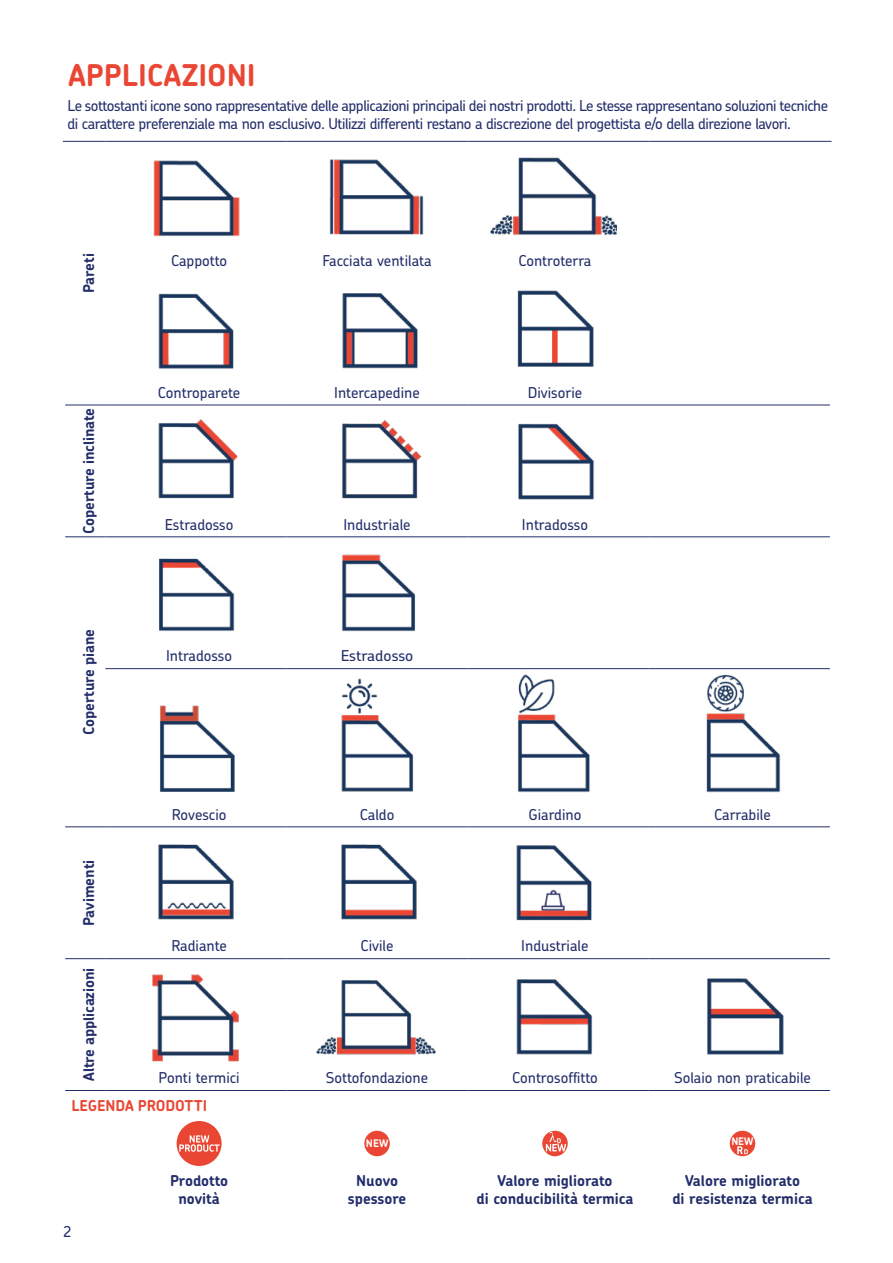
<style>
.page{position:relative;width:893px;height:1263px;background:#fff}
.page>*{position:absolute;margin:0;border:0;box-sizing:border-box;transform-origin:0 0}
.t1{font:700 30px "Chevin Pro";color:#e94734}
.t2{font:500 15px/18px "Chevin Pro";letter-spacing:-.02em;color:#232e6a}
.t3{font:500 15px "Chevin Pro";color:#232e6a}
.t4{font:700 15px/18px "Chevin Pro";letter-spacing:-.005em;color:#232e6a;text-align:center}
.t5{font:700 15px "Chevin Pro";letter-spacing:-.01em;color:#e94734}
.t6{font:500 15px "Chevin Pro";letter-spacing:-.02em;color:#232e6a;scale:1.06 1}
.t7{font:500 15px "Chevin Std";color:#232e6a}
.t8{font:700 10.5px "Chevin Pro";letter-spacing:.01em;color:#fff}
</style>
<div class="page">
<hr style="left:63px;top:141px;width:42px;height:1px;background:#232e6a">
<hr style="left:105px;top:141px;width:181px;height:1px;background:#232e6a">
<hr style="left:286px;top:141px;width:182px;height:1px;background:#232e6a">
<hr style="left:468px;top:141px;width:181px;height:1px;background:#232e6a">
<hr style="left:649px;top:141px;width:182px;height:1px;background:#232e6a">
<hr style="left:65px;top:405px;width:40px;height:1px;background:#232e6a">
<hr style="left:105px;top:405px;width:181px;height:1px;background:#232e6a">
<hr style="left:286px;top:405px;width:182px;height:1px;background:#232e6a">
<hr style="left:468px;top:405px;width:181px;height:1px;background:#232e6a">
<hr style="left:649px;top:405px;width:181px;height:1px;background:#232e6a">
<hr style="left:65px;top:537px;width:40px;height:1px;background:#232e6a">
<hr style="left:105px;top:537px;width:181px;height:1px;background:#232e6a">
<hr style="left:286px;top:537px;width:182px;height:1px;background:#232e6a">
<hr style="left:468px;top:537px;width:181px;height:1px;background:#232e6a">
<hr style="left:649px;top:537px;width:181px;height:1px;background:#232e6a">
<hr style="left:105px;top:668px;width:181px;height:1px;background:#232e6a">
<hr style="left:286px;top:668px;width:182px;height:1px;background:#232e6a">
<hr style="left:468px;top:668px;width:181px;height:1px;background:#232e6a">
<hr style="left:649px;top:668px;width:181px;height:1px;background:#232e6a">
<hr style="left:65px;top:826px;width:40px;height:1px;background:#232e6a">
<hr style="left:105px;top:826px;width:181px;height:1px;background:#232e6a">
<hr style="left:286px;top:826px;width:182px;height:1px;background:#232e6a">
<hr style="left:468px;top:826px;width:181px;height:1px;background:#232e6a">
<hr style="left:649px;top:826px;width:181px;height:1px;background:#232e6a">
<hr style="left:65px;top:958px;width:40px;height:1px;background:#232e6a">
<hr style="left:65px;top:1090px;width:40px;height:1px;background:#232e6a">
<hr style="left:105px;top:958px;width:181px;height:1px;background:#232e6a">
<hr style="left:286px;top:958px;width:182px;height:1px;background:#232e6a">
<hr style="left:468px;top:958px;width:181px;height:1px;background:#232e6a">
<hr style="left:649px;top:958px;width:181px;height:1px;background:#232e6a">
<hr style="left:105px;top:1090px;width:181px;height:1px;background:#232e6a">
<hr style="left:286px;top:1090px;width:182px;height:1px;background:#232e6a">
<hr style="left:468px;top:1090px;width:181px;height:1px;background:#232e6a">
<hr style="left:649px;top:1090px;width:181px;height:1px;background:#232e6a">
<img style="left:153px;top:160px;width:87px;height:77px">
<img style="left:329px;top:159px;width:95px;height:76px">
<img style="left:490px;top:157px;width:126px;height:79px">
<img style="left:158px;top:293px;width:76px;height:76px">
<img style="left:342px;top:293px;width:76px;height:76px">
<img style="left:517px;top:290px;width:77px;height:77px">
<img style="left:124px;top:405px;width:148px;height:94px">
<img style="left:306px;top:405px;width:148px;height:94px">
<img style="left:476px;top:405px;width:148px;height:95px">
<img style="left:159px;top:558px;width:76px;height:73px">
<img style="left:341px;top:554px;width:74px;height:78px">
<img style="left:160px;top:705px;width:75px;height:87px">
<img style="left:341px;top:678px;width:73px;height:114px">
<img style="left:518px;top:674px;width:72px;height:119px">
<img style="left:706px;top:674px;width:75px;height:119px">
<img style="left:120px;top:827px;width:148px;height:93px">
<img style="left:303px;top:827px;width:148px;height:93px">
<img style="left:479px;top:827px;width:148px;height:94px">
<img style="left:152px;top:974px;width:87px;height:88px">
<img style="left:316px;top:980px;width:120px;height:75px">
<img style="left:516px;top:979px;width:76px;height:76px">
<img style="left:706px;top:978px;width:78px;height:77px">
<div style="left:177px;top:1121px;width:45px;height:45px;background:#e94734;border-radius:50%"></div>
<svg style="left:179px;top:1135px;width:41px;height:17px"></svg>
<div style="left:364px;top:1131px;width:26px;height:25px;background:#e94734;border-radius:50%"></div>
<svg style="left:542px;top:1131px;width:26px;height:25px"></svg>
<svg style="left:546px;top:1131px;width:20px;height:20px"></svg>
<div style="left:730px;top:1131px;width:25px;height:25px;background:#e94734;border-radius:50%"></div>
<svg style="left:737px;top:1146px;width:11px;height:8px"></svg>
<h1 class="t1" style="left:68px;top:55px;width:189px">APPLICAZIONI</h1>
<p class="t2" style="left:68px;top:96px;width:762px">Le sottostanti icone sono rappresentative delle applicazioni principali dei nostri prodotti. Le stesse rappresentano soluzioni tecniche di carattere preferenziale ma non esclusivo. Utilizzi differenti restano a discrezione del progettista e/o della direzione lavori.</p>
<p class="t4" style="left:80px;top:293px;width:41px;rotate:-90deg">Pareti</p>
<p class="t2" style="left:171px;top:251px;width:58px">Cappotto</p>
<p class="t3" style="left:322px;top:251px;width:111px">Facciata ventilata</p>
<p class="t2" style="left:518px;top:251px;width:74px">Controterra</p>
<p class="t4" style="left:80px;top:534px;width:127px;rotate:-90deg">Coperture inclinate</p>
<p class="t4" style="left:80px;top:734px;width:107px;rotate:-90deg">Coperture piane</p>
<p class="t4" style="left:80px;top:926px;width:68px;rotate:-90deg">Pavimenti</p>
<p class="t2" style="left:158px;top:383px;width:84px">Controparete</p>
<p class="t3" style="left:334px;top:382px;width:87px">Intercapedine</p>
<p class="t3" style="left:528px;top:382px;width:56px">Divisorie</p>
<p class="t2" style="left:165px;top:515px;width:70px">Estradosso</p>
<p class="t3" style="left:343px;top:514px;width:69px">Industriale</p>
<p class="t3" style="left:522px;top:514px;width:68px">Intradosso</p>
<p class="t3" style="left:166px;top:646px;width:68px">Intradosso</p>
<p class="t6" style="left:341px;top:646px;width:70px">Estradosso</p>
<p class="t3" style="left:172px;top:804px;width:56px">Rovescio</p>
<p class="t2" style="left:360px;top:805px;width:36px">Caldo</p>
<p class="t3" style="left:529px;top:804px;width:54px">Giardino</p>
<p class="t3" style="left:714px;top:804px;width:58px">Carrabile</p>
<p class="t3" style="left:171px;top:936px;width:57px">Radiante</p>
<p class="t2" style="left:360px;top:936px;width:35px">Civile</p>
<p class="t3" style="left:521px;top:936px;width:69px">Industriale</p>
<p class="t4" style="left:80px;top:1081px;width:115px;rotate:-90deg">Altre applicazioni</p>
<p class="t3" style="left:159px;top:1068px;width:82px">Ponti termici</p>
<p class="t3" style="left:326px;top:1068px;width:104px">Sottofondazione</p>
<p class="t3" style="left:512px;top:1068px;width:87px">Controsoffitto</p>
<p class="t3" style="left:674px;top:1068px;width:138px">Solaio non praticabile</p>
<p class="t5" style="left:72px;top:1096px;width:137px">LEGENDA PRODOTTI</p>
<p class="t8" style="left:366px;top:1137px;width:24px">NEW</p>
<p class="t8" style="left:732px;top:1134px;width:23px">NEW</p>
<p class="t4" style="left:170px;top:1171px;width:60px">Prodotto novità</p>
<p class="t4" style="left:348px;top:1171px;width:60px">Nuovo spessore</p>
<p class="t4" style="left:476px;top:1171px;width:159px">Valore migliorato<br>di conducibilità termica</p>
<p class="t4" style="left:672px;top:1171px;width:142px">Valore migliorato<br>di resistenza termica</p>
<p class="t7" style="left:63px;top:1221px;width:10px">2</p>
</div>
